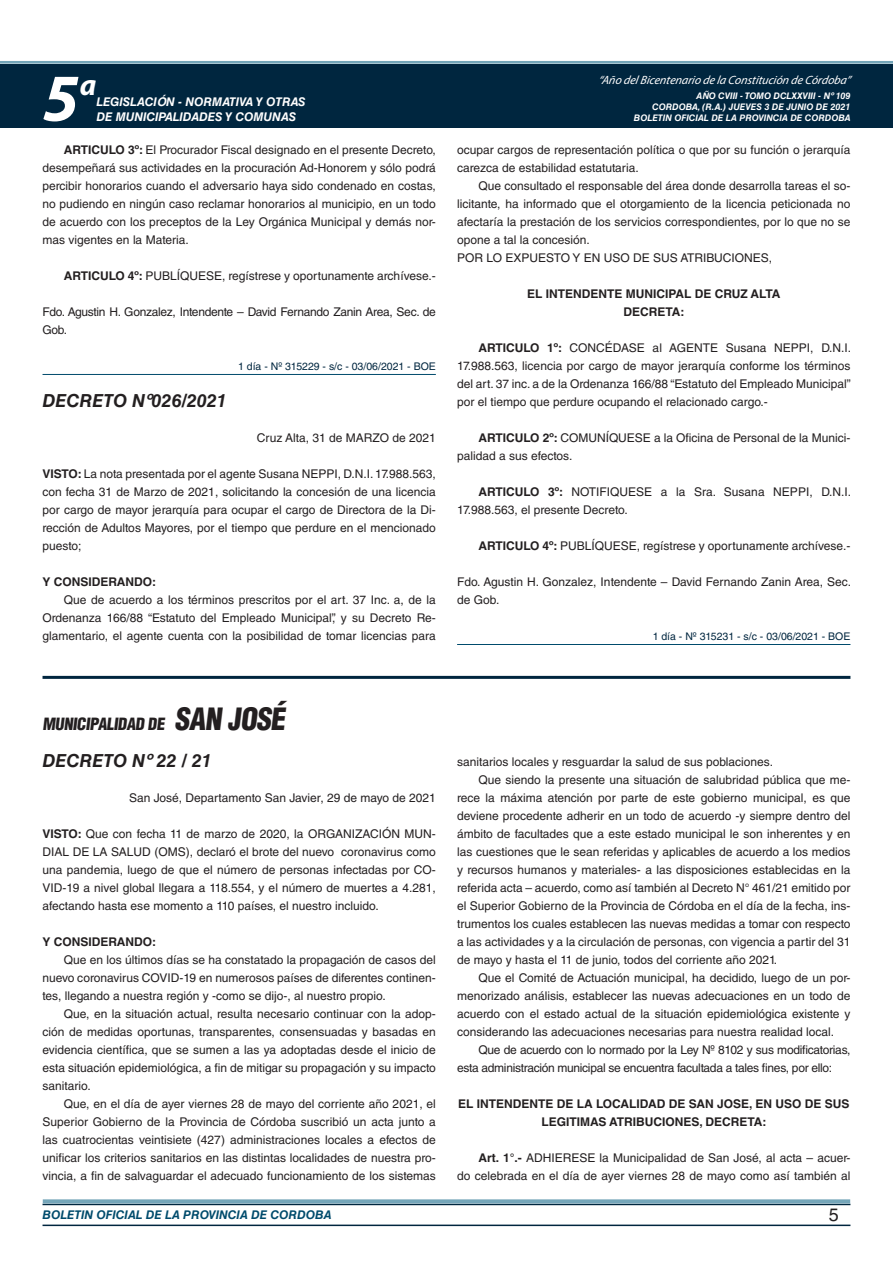
<style>
.page{position:relative;width:893px;height:1263px;background:#fff}
.page>*{position:absolute;margin:0;border:0;box-sizing:border-box;transform-origin:0 0}
.t1{font:italic 700 67.5px "Myriad Pro";color:#fff}
.t2{font:italic 700 30px "Myriad Pro";color:#fff}
.NOMBRE_DE_MINISTERIO{font:italic 700 18px "Helvetica LT Std";color:#231f20}
.t3{font:18px "Helvetica LT Std";color:#231f20}
.BASE{font:900 condensed 16.5px "Helvetica LT Std";color:#231f20}
.BASE-2{font:12px/18px "Helvetica LT Std";color:#231f20;text-align:justify}
.BASE-3{font:12px/18px "Helvetica LT Std";letter-spacing:-.025em;color:#231f20}
.RESUELVE{font:700 12px/18px "Helvetica LT Std";color:#231f20;text-align:center}
.FECHA{font:12px "Helvetica LT Std";color:#231f20}
.t4{font:italic 700 12px "Helvetica LT Std";color:#fff}
.t5{font:italic 12px "Myriad Pro";color:#fff}
.t6{font:italic 700 12px "Helvetica LT Std";color:#004b6c}
.BASE-4{font:700 12px "Helvetica LT Std";color:#231f20}
.FECHA_DE_VENCIMIENTO{font:10.5px "Helvetica LT Std";color:#00263f}
.t7{font:italic 700 9px/10.8px "Helvetica LT Std";color:#fff;text-align:right}
.s1{font-weight:700}
.s2{font-size:30px}
</style>
<div class="page">
<div style="left:0;top:61px;width:893px;height:6px;background:#fff;opacity:.75"></div>
<div style="left:0;top:64px;width:893px;height:64px;background:#00263f"></div>
<hr style="left:43px;top:1224px;width:807px;height:2px;background:#00263f">
<div style="left:42px;top:1198px;width:809px;height:8px;background:#fff;opacity:.75"></div>
<hr style="left:43px;top:374px;width:393px;height:1px;background:#004b6c">
<hr style="left:457px;top:644px;width:393px;height:1px;background:#004b6c">
<hr style="left:43px;top:676px;width:807px;height:3px;background:#00263f">
<h1 class="t1" style="left:43px;top:54px;width:38px">5</h1>
<h2 class="t2" style="left:80px;top:66px;width:18px">a</h2>
<p class="t4" style="left:96px;top:95px;width:211px">LEGISLACIÓN - NORMATIVA Y OTRAS</p>
<p class="t4" style="left:96px;top:109px;width:201px">DE MUNICIPALIDADES Y COMUNAS</p>
<p class="t5" style="left:598px;top:72px;width:254px">“Año delBicentenario de la Constitución de Córdoba”</p>
<p class="t7" style="left:634px;top:91px;width:218px">AÑO CVIII - TOMO DCLXXVIII - Nº 109<br>CORDOBA, (R.A.) JUEVES 3 DE JUNIO DE 2021<br>BOLETIN OFICIAL DE LA PROVINCIA DE CORDOBA</p>
<p class="BASE-2" style="left:43px;top:141px;width:395px;text-indent:21px"><span class="s1">ARTICULO 3º:</span> El Procurador Fiscal designado en el presente Decreto, desempeñará sus actividades en la procuración Ad-Honorem y sólo podrá percibir honorarios cuando el adversario haya sido condenado en costas, no pudiendo en ningún caso reclamar honorarios al municipio, en un todo de acuerdo con los preceptos de la Ley Orgánica Municipal y demás nor&shy;mas vigentes en la Materia.</p>
<p class="BASE-2" style="left:64px;top:267px;width:374px"><span class="s1">ARTICULO 4º:</span> PUBLÍQUESE, regístrese y oportunamente archívese.-</p>
<p class="BASE-3" style="left:43px;top:303px;width:395px">Fdo. Agustin H. Gonzalez, Intendente – David Fernando Zanin Area, Sec. de<br>Gob.</p>
<p class="FECHA_DE_VENCIMIENTO" style="left:238px;top:360px;width:199px">1 día - Nº 315229 - s/c - 03/06/2021 - BOE</p>
<p class="NOMBRE_DE_MINISTERIO" style="left:43px;top:390px;width:186px">DECRETO Nº026/2021</p>
<p class="FECHA" style="left:257px;top:431px;width:180px">Cruz Alta, 31 de MARZO de 2021</p>
<p class="BASE-2" style="left:43px;top:465px;width:395px"><span class="s1">VISTO:</span> La nota presentada por el agente Susana NEPPI, D.N.I. 17.988.563, con fecha 31 de Marzo de 2021, solicitando la concesión de una licencia por cargo de mayor jerarquía para ocupar el cargo de Directora de la Di&shy;rección de Adultos Mayores, por el tiempo que perdure en el mencionado puesto;</p>
<p class="BASE-4" style="left:43px;top:574px;width:115px">Y CONSIDERANDO:</p>
<p class="BASE-2" style="left:43px;top:591px;width:395px;text-indent:21px">Que de acuerdo a los términos prescritos por el art. 37 Inc. a, de la Ordenanza 166/88 “Estatuto del Empleado Municipal”, y su Decreto Re&shy;glamentario, el agente cuenta con la posibilidad de tomar licencias para</p>
<p class="BASE-2" style="left:457px;top:141px;width:395px">ocupar cargos de representación política o que por su función o jerarquía carezca de estabilidad estatutaria.</p>
<p class="BASE-2" style="left:457px;top:177px;width:395px;text-indent:21px">Que consultado el responsable del área donde desarrolla tareas el so&shy;licitante, ha informado que el otorgamiento de la licencia peticionada no afectaría la prestación de los servicios correspondientes, por lo que no se opone a tal la concesión.</p>
<p class="BASE-2" style="left:457px;top:249px;width:316px">POR LO EXPUESTO Y EN USO DE SUS ATRIBUCIONES,</p>
<p class="RESUELVE" style="left:527px;top:284px;width:255px">EL INTENDENTE MUNICIPAL DE CRUZ ALTA</p>
<p class="RESUELVE" style="left:624px;top:302px;width:62px">DECRETA:</p>
<p class="BASE-2" style="left:457px;top:339px;width:396px;text-indent:21px"><span class="s1">ARTICULO 1º:</span> CONCÉDASE al AGENTE Susana NEPPI, D.N.I.<br>17.988.563, licencia por cargo de mayor jerarquía conforme los términos del art. 37 inc. a de la Ordenanza 166/88 “Estatuto del Empleado Municipal” por el tiempo que perdure ocupando el relacionado cargo.-</p>
<p class="BASE-2" style="left:457px;top:429px;width:395px;text-indent:21px"><span class="s1">ARTICULO 2º:</span> COMUNÍQUESE a la Oficina de Personal de la Munici&shy;palidad a sus efectos.</p>
<p class="BASE-2" style="left:457px;top:483px;width:396px;text-indent:21px"><span class="s1">ARTICULO 3º:</span> NOTIFIQUESE a la Sra. Susana NEPPI, D.N.I.<br>17.988.563, el presente Decreto.</p>
<p class="BASE-2" style="left:478px;top:537px;width:374px"><span class="s1">ARTICULO 4º:</span> PUBLÍQUESE, regístrese y oportunamente archívese.-</p>
<p class="BASE-2" style="left:457px;top:573px;width:396px">Fdo. Agustin H. Gonzalez, Intendente – David Fernando Zanin Area, Sec. de Gob.</p>
<p class="FECHA_DE_VENCIMIENTO" style="left:653px;top:630px;width:199px">1 día - Nº 315231 - s/c - 03/06/2021 - BOE</p>
<p class="BASE" style="left:43px;top:713px;width:249px">MUNICIPALIDAD DE <span class="s2">SAN JOSÉ</span></p>
<p class="NOMBRE_DE_MINISTERIO" style="left:43px;top:750px;width:171px">DECRETO Nº 22 / 21</p>
<p class="FECHA" style="left:129px;top:791px;width:308px">San José, Departamento San Javier, 29 de mayo de 2021</p>
<p class="BASE-2" style="left:43px;top:825px;width:395px"><span class="s1">VISTO:</span> Que con fecha 11 de marzo de 2020, la ORGANIZACIÓN MUN-DIAL DE LA SALUD (OMS), declaró el brote del nuevo coronavirus como una pandemia, luego de que el número de personas infectadas por CO-VID-19 a nivel global llegara a 118.554, y el número de muertes a 4.281, afectando hasta ese momento a 110 países, el nuestro incluido.</p>
<p class="BASE-4" style="left:43px;top:934px;width:115px">Y CONSIDERANDO:</p>
<p class="BASE-2" style="left:43px;top:951px;width:395px;text-indent:21px">Que en los últimos días se ha constatado la propagación de casos del nuevo coronavirus COVID-19 en numerosos países de diferentes continen&shy;tes, llegando a nuestra región y -como se dijo-, al nuestro propio.</p>
<p class="BASE-2" style="left:43px;top:1005px;width:395px;text-indent:21px">Que, en la situación actual, resulta necesario continuar con la adop&shy;ción de medidas oportunas, transparentes, consensuadas y basadas en evidencia científica, que se sumen a las ya adoptadas desde el inicio de esta situación epidemiológica, a fin de mitigar su propagación y su impacto sanitario.</p>
<p class="BASE-2" style="left:43px;top:1095px;width:395px;text-indent:21px">Que, en el día de ayer viernes 28 de mayo del corriente año 2021, el Superior Gobierno de la Provincia de Córdoba suscribió un acta junto a las cuatrocientas veintisiete (427) administraciones locales a efectos de unificar los criterios sanitarios en las distintas localidades de nuestra pro&shy;vincia, a fin de salvaguardar el adecuado funcionamiento de los sistemas</p>
<p class="BASE-2" style="left:457px;top:753px;width:317px">sanitarios locales y resguardar la salud de sus poblaciones.</p>
<p class="BASE-2" style="left:457px;top:771px;width:395px;text-indent:21px">Que siendo la presente una situación de salubridad pública que me&shy;rece la máxima atención por parte de este gobierno municipal, es que deviene procedente adherir en un todo de acuerdo -y siempre dentro del ámbito de facultades que a este estado municipal le son inherentes y en las cuestiones que le sean referidas y aplicables de acuerdo a los medios y recursos humanos y materiales- a las disposiciones establecidas en la referida acta – acuerdo, como así también al Decreto N° 461/21 emitido por el Superior Gobierno de la Provincia de Córdoba en el día de la fecha, ins&shy;trumentos los cuales establecen las nuevas medidas a tomar con respecto a las actividades y a la circulación de personas, con vigencia a partir del 31 de mayo y hasta el 11 de junio, todos del corriente año 2021.</p>
<p class="BASE-2" style="left:457px;top:969px;width:395px;text-indent:21px">Que el Comité de Actuación municipal, ha decidido, luego de un por&shy;menorizado análisis, establecer las nuevas adecuaciones en un todo de acuerdo con el estado actual de la situación epidemiológica existente y considerando las adecuaciones necesarias para nuestra realidad local.</p>
<p class="BASE-3" style="left:457px;top:1041px;width:395px;text-indent:21px">Que de acuerdo con lo normado por la Ley Nº 8102 y sus modificatorias, esta administración municipal se encuentra facultada a tales fines, por ello:</p>
<p class="RESUELVE" style="left:458px;top:1094px;width:393px">EL INTENDENTE DE LA LOCALIDAD DE SAN JOSE, EN USO DE SUS<br>LEGITIMAS ATRIBUCIONES, DECRETA:</p>
<p class="BASE-2" style="left:457px;top:1149px;width:395px;text-align:right"><span class="s1">Art. 1°.-</span> ADHIERESE la Municipalidad de San José, al acta – acuer-<br>do celebrada en el día de ayer viernes 28 de mayo como así también al</p>
<p class="t6" style="left:43px;top:1208px;width:290px">BOLETIN OFICIAL DE LA PROVINCIA DE CORDOBA</p>
<h3 class="t3" style="left:829px;top:1204px;width:12px">5</h3>
</div>
